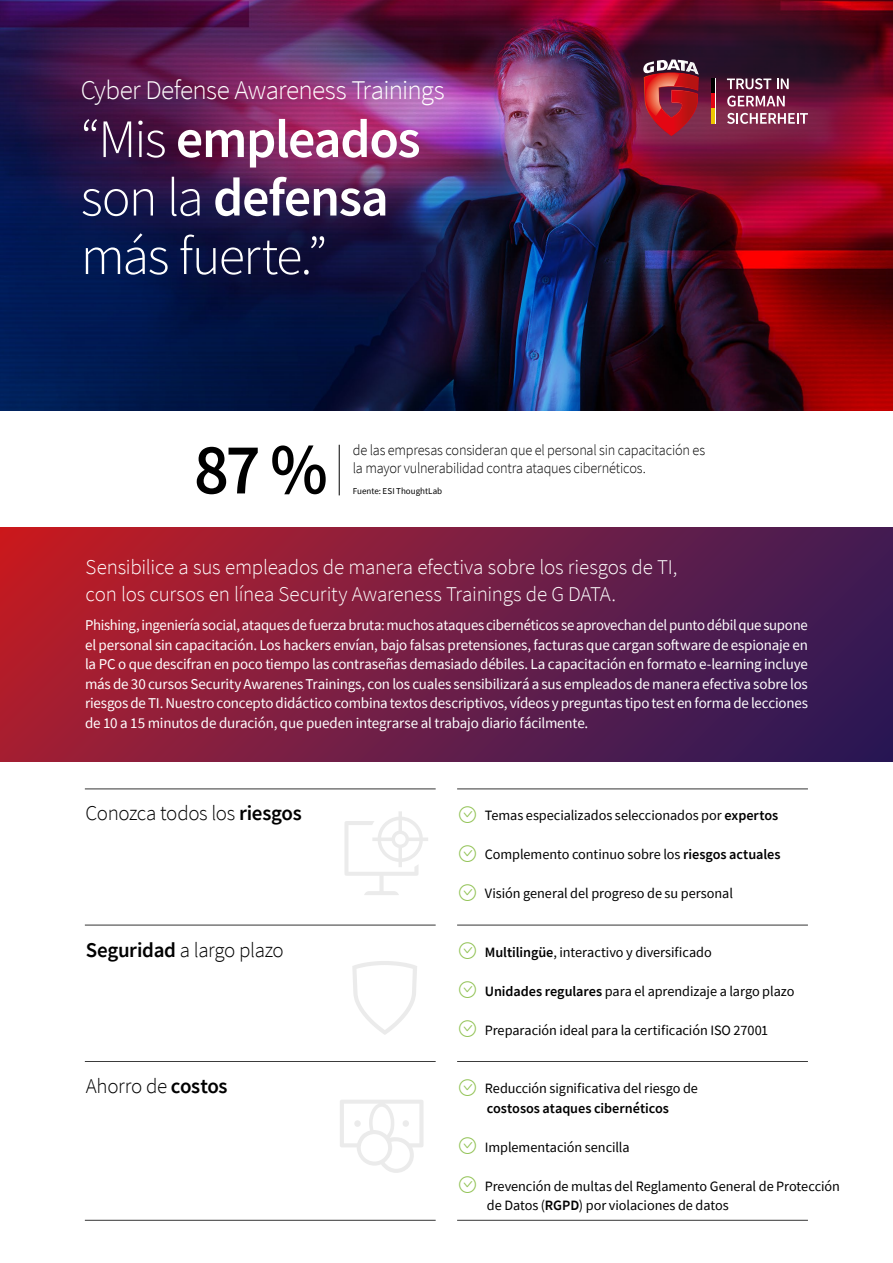
<style>
.page{position:relative;width:893px;height:1263px;background:#fff}
.page>*{position:absolute;margin:0;border:0;box-sizing:border-box;transform-origin:0 0}
.t1{font:600 72px "Source Sans Pro";color:#000;scale:.95 1}
.t2{font:300 54px/58.5px "Source Sans Pro";letter-spacing:-.03em;color:#fff}
.t3{font:300 27px "Source Sans Pro";letter-spacing:-.025em;color:#fff}
.t4{font:300 21px/27px "Source Sans Pro";letter-spacing:-.01em;color:#fff}
.t5{font:300 21px "Source Sans Pro";letter-spacing:-.02em;color:#000}
.t6{font:15px/19.5px "Source Sans Pro";letter-spacing:-.015em;color:#fff;text-align:justify}
.t7{font:300 15px/18px "Source Sans Pro";letter-spacing:-.015em;color:#000;scale:.95 1}
.t8{font:14.25px/19.5px "Source Sans Pro";letter-spacing:-.005em;color:#000;text-align:center}
.t9{font:9px "Source Sans Pro";color:#000}
.s1{font-weight:600}
.s2{font-family:"Gcon";font-size:21px;color:#91c254}
</style>
<div class="page">
<svg style="left:0;top:528px;width:893px;height:234px;background:#731d42"></svg>
<img style="left:0;top:0;width:893px;height:410px">
<hr style="left:339px;top:445px;width:1px;height:50px;background:#000">
<img style="left:584px;top:0;width:309px;height:212px">
<hr style="left:457px;top:789px;width:351px;height:1px;background:#000">
<hr style="left:457px;top:925px;width:351px;height:1px;background:#000">
<hr style="left:85px;top:789px;width:351px;height:1px;background:#000">
<hr style="left:85px;top:925px;width:351px;height:1px;background:#000">
<hr style="left:457px;top:1061px;width:351px;height:1px;background:#000">
<hr style="left:85px;top:1061px;width:351px;height:1px;background:#000">
<hr style="left:457px;top:1220px;width:351px;height:1px;background:#000">
<hr style="left:85px;top:1220px;width:351px;height:1px;background:#000">
<svg style="left:727px;top:78px;width:44px;height:11px"></svg>
<svg style="left:777px;top:79px;width:12px;height:10px"></svg>
<svg style="left:727px;top:96px;width:58px;height:11px"></svg>
<svg style="left:727px;top:113px;width:81px;height:11px"></svg>
<svg style="left:643px;top:60px;width:56px;height:76px;background:#ac3440"></svg>
<hr style="left:711px;top:78px;width:4px;height:16px;background:#000">
<hr style="left:711px;top:94px;width:4px;height:15px;background:#e30613">
<hr style="left:711px;top:109px;width:4px;height:15px;background:#edc500">
<h3 class="t3" style="left:81px;top:73px;width:365px">Cyber Defense Awareness Trainings</h3>
<h2 class="t2" style="left:81px;top:110px;width:341px">“Mis <span class="s1">empleados </span>son la <span class="s1">defensa </span>más fuerte.”</h2>
<h1 class="t1" style="left:194px;top:422px;width:142px">87 %</h1>
<p class="t7" style="left:353px;top:441px;width:372px">de las empresas consideran que el personal sin capacitación es la mayor vulnerabilidad contra ataques cibernéticos.</p>
<p class="t9" style="left:353px;top:485px;width:91px">Fuente: ESI ThoughtLab</p>
<h3 class="t4" style="left:86px;top:553px;width:593px">Sensibilice a sus empleados de manera efectiva sobre los riesgos de TI, con los cursos en línea Security Awareness Trainings de G DATA.</h3>
<p class="t6" style="left:85px;top:615px;width:724px">Phishing, ingeniería social, ataques de fuerza bruta: muchos ataques cibernéticos se aprovechan del punto débil que supone el personal sin capacitación. Los hackers envían, bajo falsas pretensiones, facturas que cargan software de espionaje en la PC o que descifran en poco tiempo las contraseñas demasiado débiles. La capacitación en formato e-learning incluye más de 30 cursos Security Awarenes Trainings, con los cuales sensibilizará a sus empleados de manera efectiva sobre los riesgos de TI. Nuestro concepto didáctico combina textos descriptivos, vídeos y preguntas tipo test en forma de lecciones de 10 a 15 minutos de duración, que pueden integrarse al trabajo diario fácilmente.</p>
<h3 class="t5" style="left:85px;top:800px;width:218px">Conozca todos los <span class="s1">riesgos</span></h3>
<p class="t8" style="left:457px;top:805px;width:323px"><span class="s2">O</span> Temas especializados seleccionados por <span class="s1">expertos</span></p>
<p class="t8" style="left:457px;top:844px;width:325px"><span class="s2">O</span> Complemento continuo sobre los <span class="s1">riesgos actuales</span></p>
<p class="t8" style="left:457px;top:883px;width:277px"><span class="s2">O</span> Visión general del progreso de su personal</p>
<h3 class="t5" style="left:86px;top:937px;width:200px"><span class="s1">Seguridad</span> a largo plazo</h3>
<p class="t8" style="left:457px;top:942px;width:256px"><span class="s2">O</span> <span class="s1">Multilingüe</span>, interactivo y diversificado</p>
<p class="t8" style="left:457px;top:981px;width:339px"><span class="s2">O</span> <span class="s1">Unidades regulares</span> para el aprendizaje a largo plazo</p>
<p class="t8" style="left:457px;top:1020px;width:313px"><span class="s2">O</span> Preparación ideal para la certificación ISO 27001</p>
<h3 class="t5" style="left:86px;top:1073px;width:143px">Ahorro de <span class="s1">costos</span></h3>
<p class="t8" style="left:457px;top:1078px;width:242px"><span class="s2">O</span> Reducción significativa del riesgo de <span class="s1">costosos ataques cibernéticos</span></p>
<p class="t8" style="left:457px;top:1137px;width:174px"><span class="s2">O</span> Implementación sencilla</p>
<p class="t8" style="left:487px;top:1176px;width:355px;text-align:left;text-indent:-30px"><span class="s2">O</span> Prevención de multas del Reglamento General de Protección de Datos (<span class="s1">RGPD</span>) por violaciones de datos</p>
</div>
